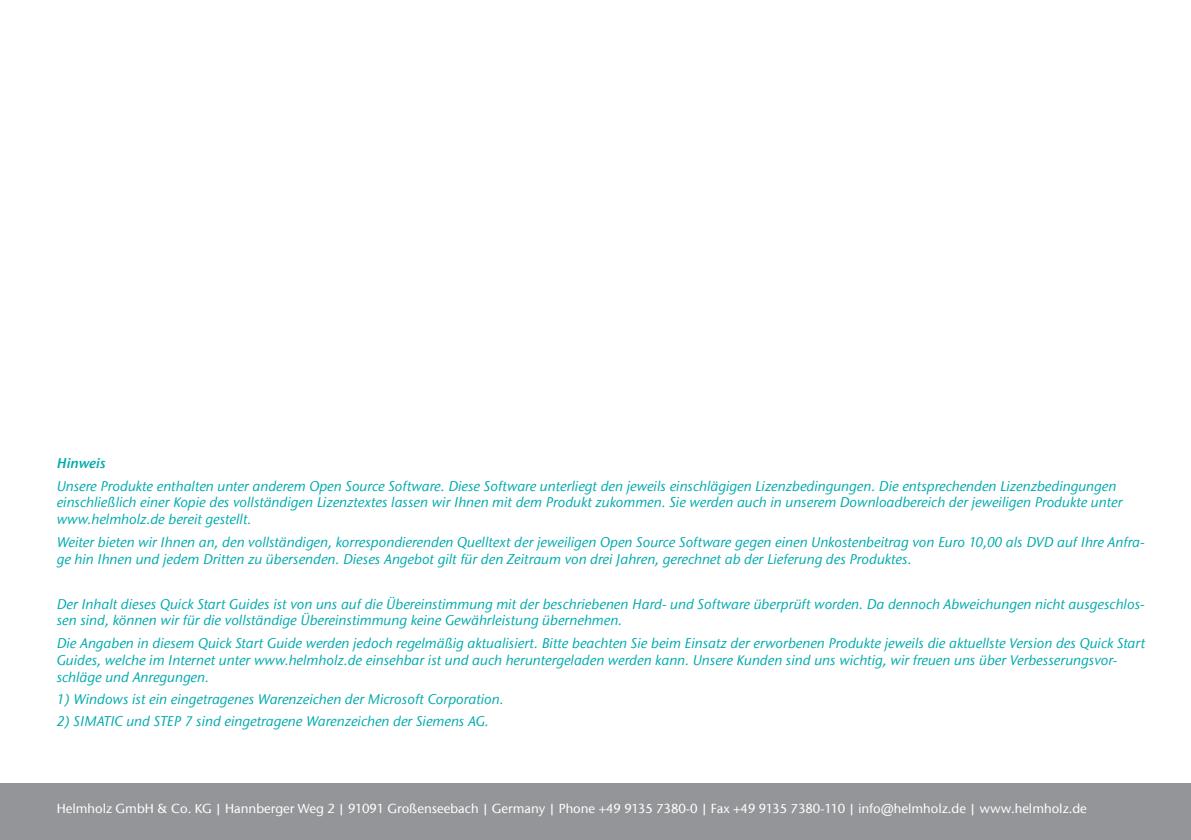
<style>
.page{position:relative;width:1191px;height:840px;background:#fff}
.page>*{position:absolute;margin:0;border:0;box-sizing:border-box;transform-origin:0 0}
.t1{font:italic 500 14px/16.8px "ITC Stone Sans Com";color:#00aaad}
.t2{font:italic 14px "ITC Stone Sans Com Semi";color:#00aaad}
.t3{font:500 13px "ITC Stone Sans Com";color:#fff}
</style>
<div class="page">
<div style="left:0;top:782px;width:1191px;height:57px;background:#939598"></div>
<p class="t2" style="left:57px;top:454px;width:50px">Hinweis</p>
<p class="t1" style="left:57px;top:477px;width:1067px">Unsere Produkte enthalten unter anderem Open Source Software. Diese Software unterliegt den jeweils einschlägigen Lizenzbedingungen. Die entsprechenden Lizenzbedingungen einschließlich einer Kopie des vollständigen Lizenztextes lassen wir Ihnen mit dem Produkt zukommen. Sie werden auch in unserem Downloadbereich der jeweiligen Produkte unter www.helmholz.de bereit gestellt.</p>
<p class="t1" style="left:57px;top:533px;width:1089px">Weiter bieten wir Ihnen an, den vollständigen, korrespondierenden Quelltext der jeweiligen Open Source Software gegen einen Unkostenbeitrag von Euro 10,00 als DVD auf Ihre Anfra&shy;ge hin Ihnen und jedem Dritten zu übersenden. Dieses Angebot gilt für den Zeitraum von drei Jahren, gerechnet ab der Lieferung des Produktes.</p>
<p class="t1" style="left:57px;top:595px;width:1089px">Der Inhalt dieses Quick Start Guides ist von uns auf die Übereinstimmung mit der beschriebenen Hard- und Software überprüft worden. Da dennoch Abweichungen nicht ausgeschlos&shy;sen sind, können wir für die vollständige Übereinstimmung keine Gewährleistung übernehmen.</p>
<p class="t1" style="left:57px;top:634px;width:1090px">Die Angaben in diesem Quick Start Guide werden jedoch regelmäßig aktualisiert. Bitte beachten Sie beim Einsatz der erworbenen Produkte jeweils die aktuellste Version des Quick Start<br>Guides, welche im Internet unter www.helmholz.de einsehbar ist und auch heruntergeladen werden kann. Unsere Kunden sind uns wichtig, wir freuen uns über Verbesserungsvor&shy;schläge und Anregungen.</p>
<p class="t1" style="left:57px;top:690px;width:448px">1) Windows ist ein eingetragenes Warenzeichen der Microsoft Corporation.</p>
<p class="t1" style="left:57px;top:712px;width:434px">2) SIMATIC und STEP 7 sind eingetragene Warenzeichen der Siemens AG.</p>
<p class="t3" style="left:57px;top:800px;width:1031px">Helmholz GmbH &amp; Co. KG | Hannberger Weg 2 | 91091 Großenseebach | Germany | Phone +49 9135 7380-0 | Fax +49 9135 7380-110 | info@helmholz.de | www.helmholz.de</p>
</div>
